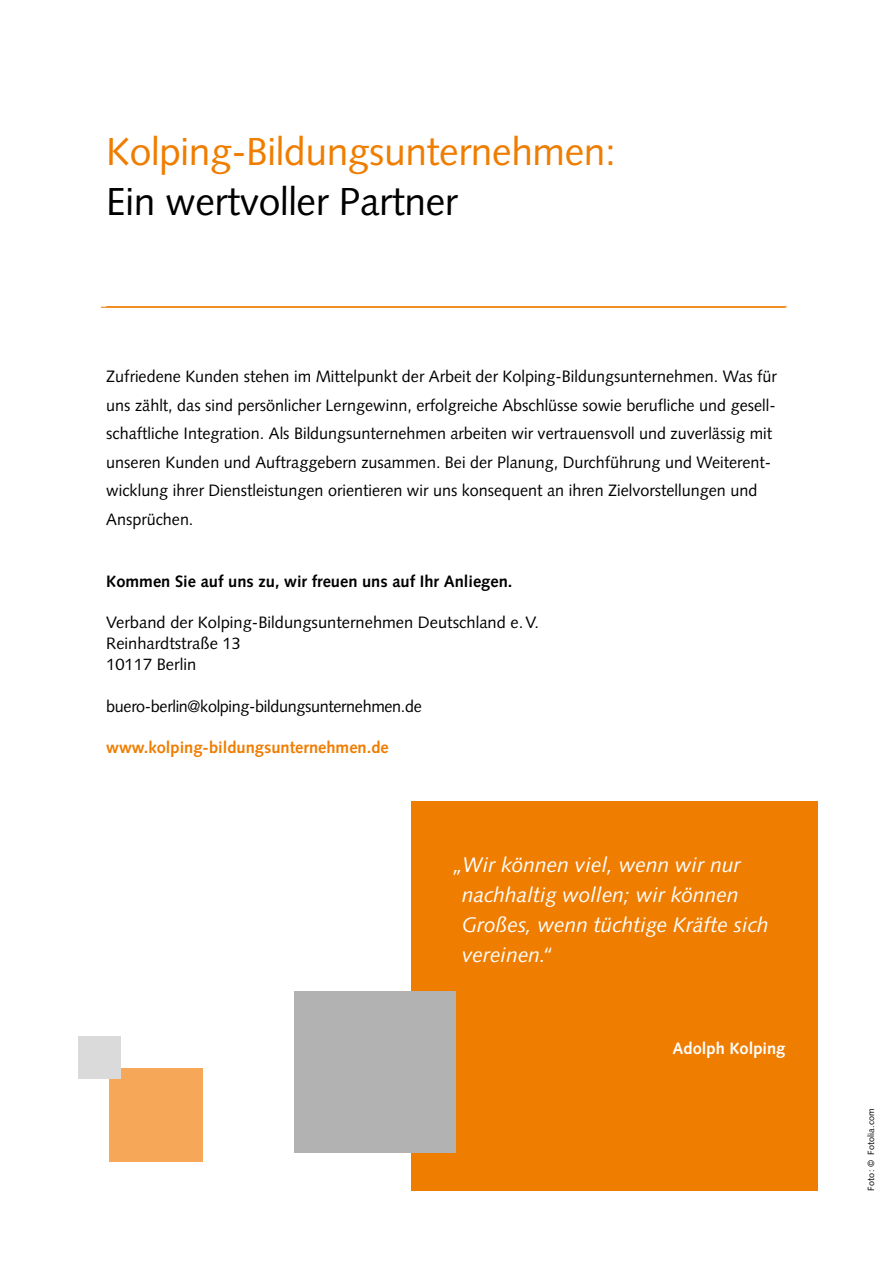
<style>
.page{position:relative;width:893px;height:1263px;background:#fff}
.page>*{position:absolute;margin:0;border:0;box-sizing:border-box;transform-origin:0 0}
.t1{font:39px "Syntax";letter-spacing:-.01em;color:#ef7d00}
.t2{font:39px "Syntax";letter-spacing:-.01em;color:#000}
.t3{font:italic 21px/30px "Syntax";color:#fff}
.t4{font:16.5px/28.5px "Syntax";color:#000}
.t5{font:700 16.5px "Syntax";color:#000}
.t6{font:16.5px "Syntax";letter-spacing:-.02em;color:#000}
.t7{font:700 16.5px "Syntax";color:#ef7d00}
.t8{font:700 16.5px "Syntax";color:#fff}
.t9{font:9px "Syntax";letter-spacing:.02em;color:#000}
</style>
<div class="page">
<div style="left:109px;top:1068px;width:94px;height:93px;background:#f6a758"></div>
<hr style="left:101px;top:307px;width:684px;height:1px;background:#ef7d00">
<div style="left:411px;top:802px;width:406px;height:389px;background:#ef7d00"></div>
<div style="left:294px;top:992px;width:162px;height:161px;background:#b3b2b2"></div>
<div style="left:78px;top:1036px;width:43px;height:42px;background:#dadada"></div>
<hr style="left:106px;top:306px;width:681px;height:1px;background:#ef7d00">
<h1 class="t1" style="left:106px;top:129px;width:511px">Kolping-Bildungsunternehmen:</h1>
<h1 class="t2" style="left:106px;top:178px;width:353px">Ein wertvoller Partner</h1>
<p class="t4" style="left:106px;top:362px;width:672px">Zufriedene Kunden stehen im Mittelpunkt der Arbeit der Kolping-Bildungsunternehmen. Was für uns zählt, das sind persönlicher Lerngewinn, erfolgreiche Abschlüsse sowie berufliche und gesell&shy;schaftliche Integration. Als Bildungsunternehmen arbeiten wir vertrauensvoll und zuverlässig mit unseren Kunden und Auftraggebern zusammen. Bei der Planung, Durchführung und Weiterent&shy;wicklung ihrer Dienstleistungen orientieren wir uns konsequent an ihren Zielvorstellungen und Ansprüchen.</p>
<p class="t5" style="left:106px;top:572px;width:408px">Kommen Sie auf uns zu, wir freuen uns auf Ihr Anliegen.</p>
<p class="t4" style="left:106px;top:612px;width:434px;line-height:21px">Verband der Kolping-Bildungsunternehmen Deutschland e.V.<br>Reinhardtstraße 13<br>10117 Berlin</p>
<p class="t6" style="left:106px;top:696px;width:317px">buero-berlin@kolping-bildungsunternehmen.de</p>
<p class="t7" style="left:106px;top:738px;width:284px">www.kolping-bildungsunternehmen.de</p>
<p class="t3" style="left:462px;top:850px;width:308px;text-indent:-10px">„Wir können viel, wenn wir nur nachhaltig wollen; wir können<br>Großes, wenn tüchtige Kräfte sich vereinen.“</p>
<p class="t8" style="left:673px;top:1039px;width:114px">Adolph Kolping</p>
<p class="t9" style="left:866px;top:1191px;width:84px;rotate:-90deg">Foto: © Fotolia.com</p>
</div>
